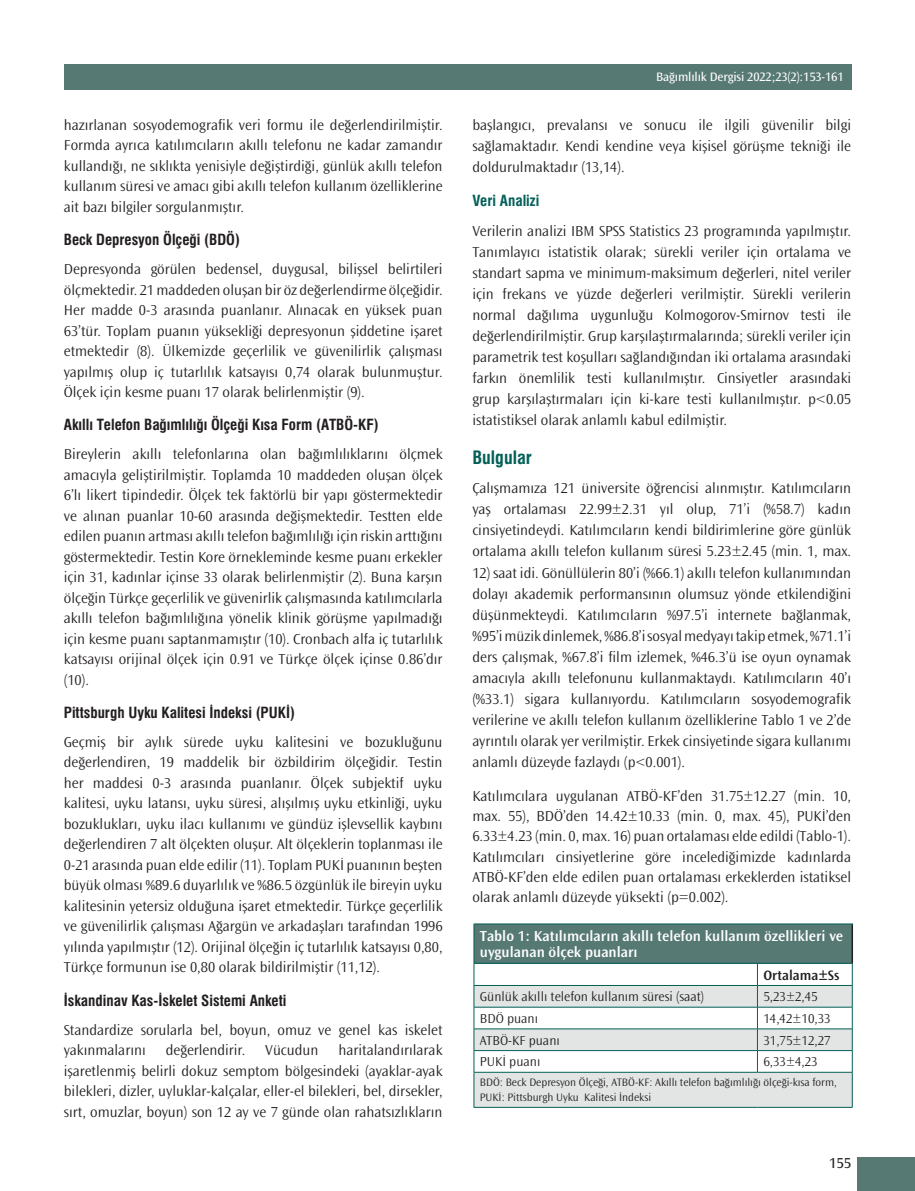
<style>
.page{position:relative;width:915px;height:1191px;background:#fff}
.page>*{position:absolute;margin:0;border:0;box-sizing:border-box;transform-origin:0 0}
.ARA_BASLIK{font:18px "Swiss Condensed Bold Tr";color:#046058}
.YAZI{font:300 15px/20.5px "Ocean Sans Std";color:#231f20;text-align:justify}
._3__ALT_BASLIK{font:15px "Swiss Condensed Bold Tr";color:#231f20}
.TABLO-BASI{font:600 15px/16.5px "Ocean Sans Std";color:#fff}
.BOLD{font:15px "Swiss Condensed Bold Tr";color:#046058}
.t1{font:15px "Ocean Sans Std";color:#231f20}
.TABLO-ARA{font:600 14.25px "Ocean Sans Std";color:#231f20}
.TABLO-YAZI{font:300 13.5px "Ocean Sans Std";color:#231f20}
.t2{font:12.75px "Ocean Sans Std";letter-spacing:-.01em;color:#fff}
.TABLO-ALTI{font:300 11.25px/15px "Ocean Sans Std";color:#231f20}
</style>
<div class="page">
<div style="left:857px;top:1157px;width:57px;height:34px;background:#577974"></div>
<div style="left:64px;top:64px;width:786px;height:25px;background:#577974"></div>
<div style="left:474px;top:924px;width:378px;height:39px;background:#577974"></div>
<svg style="left:474px;top:986px;width:377px;height:121px;fill:#e2e5e4"></svg>
<hr style="left:851px;top:924px;width:1px;height:39px;background:#231f20">
<hr style="left:851px;top:1072px;width:1px;height:35px;background:#046058">
<hr style="left:473px;top:923px;width:284px;height:1px;background:#046058">
<hr style="left:473px;top:924px;width:1px;height:39px;background:#046058">
<hr style="left:757px;top:923px;width:95px;height:1px;background:#046058">
<hr style="left:473px;top:963px;width:284px;height:1px;background:#046058">
<hr style="left:757px;top:963px;width:95px;height:1px;background:#046058">
<hr style="left:473px;top:985px;width:284px;height:1px;background:#046058">
<hr style="left:757px;top:985px;width:95px;height:1px;background:#046058">
<hr style="left:473px;top:1007px;width:284px;height:1px;background:#046058">
<hr style="left:757px;top:1007px;width:95px;height:1px;background:#046058">
<hr style="left:473px;top:1028px;width:284px;height:1px;background:#046058">
<svg style="left:473px;top:963px;width:1px;height:109px"></svg>
<hr style="left:757px;top:1028px;width:95px;height:1px;background:#046058">
<svg style="left:851px;top:963px;width:1px;height:109px"></svg>
<hr style="left:473px;top:1050px;width:284px;height:1px;background:#046058">
<hr style="left:757px;top:1050px;width:95px;height:1px;background:#046058">
<hr style="left:473px;top:1072px;width:284px;height:1px;background:#046058">
<hr style="left:473px;top:1072px;width:1px;height:35px;background:#046058">
<hr style="left:757px;top:1072px;width:95px;height:1px;background:#046058">
<hr style="left:473px;top:1107px;width:284px;height:1px;background:#046058">
<hr style="left:757px;top:1107px;width:95px;height:1px;background:#046058">
<svg style="left:757px;top:963px;width:1px;height:109px"></svg>
<p class="YAZI" style="left:64px;top:115px;width:380px">hazırlanan sosyodemografik veri formu ile değerlendirilmiştir.<br>Formda ayrıca katılımcıların akıllı telefonu ne kadar zamandır kullandığı, ne sıklıkta yenisiyle değiştirdiği, günlük akıllı telefon kullanım süresi ve amacı gibi akıllı telefon kullanım özelliklerine ait bazı bilgiler sorgulanmıştır.</p>
<p class="_3__ALT_BASLIK" style="left:64px;top:231px;width:177px">Beck Depresyon Ölçeği (BDÖ)</p>
<p class="YAZI" style="left:64px;top:259px;width:380px">Depresyonda görülen bedensel, duygusal, bilişsel belirtileri ölçmektedir. 21 maddeden oluşan bir öz değerlendirme ölçeğidir.<br>Her madde 0-3 arasında puanlanır. Alınacak en yüksek puan 63’tür. Toplam puanın yüksekliği depresyonun şiddetine işaret etmektedir (8). Ülkemizde geçerlilik ve güvenilirlik çalışması yapılmış olup iç tutarlılık katsayısı 0,74 olarak bulunmuştur.<br>Ölçek için kesme puanı 17 olarak belirlenmiştir (9).</p>
<p class="_3__ALT_BASLIK" style="left:64px;top:416px;width:316px">Akıllı Telefon Bağımlılığı Ölçeği Kısa Form (ATBÖ-KF)</p>
<p class="YAZI" style="left:64px;top:444px;width:380px">Bireylerin akıllı telefonlarına olan bağımlılıklarını ölçmek amacıyla geliştirilmiştir. Toplamda 10 maddeden oluşan ölçek 6’lı likert tipindedir. Ölçek tek faktörlü bir yapı göstermektedir ve alınan puanlar 10-60 arasında değişmektedir. Testten elde edilen puanın artması akıllı telefon bağımlılığı için riskin arttığını göstermektedir. Testin Kore örnekleminde kesme puanı erkekler için 31, kadınlar içinse 33 olarak belirlenmiştir (2). Buna karşın ölçeğin Türkçe geçerlilik ve güvenirlik çalışmasında katılımcılarla akıllı telefon bağımlılığına yönelik klinik görüşme yapılmadığı için kesme puanı saptanmamıştır (10). Cronbach alfa iç tutarlılık katsayısı orijinal ölçek için 0.91 ve Türkçe ölçek içinse 0.86’dır (10).</p>
<p class="_3__ALT_BASLIK" style="left:64px;top:703px;width:232px">Pittsburgh Uyku Kalitesi İndeksi (PUKİ)</p>
<p class="YAZI" style="left:64px;top:732px;width:380px">Geçmiş bir aylık sürede uyku kalitesini ve bozukluğunu değerlendiren, 19 maddelik bir özbildirim ölçeğidir. Testin her maddesi 0-3 arasında puanlanır. Ölçek subjektif uyku kalitesi, uyku latansı, uyku süresi, alışılmış uyku etkinliği, uyku bozuklukları, uyku ilacı kullanımı ve gündüz işlevsellik kaybını değerlendiren 7 alt ölçekten oluşur. Alt ölçeklerin toplanması ile 0-21 arasında puan elde edilir (11). Toplam PUKİ puanının beşten büyük olması %89.6 duyarlılık ve %86.5 özgünlük ile bireyin uyku kalitesinin yetersiz olduğuna işaret etmektedir. Türkçe geçerlilik ve güvenilirlik çalışması Ağargün ve arkadaşları tarafından 1996 yılında yapılmıştır (12). Orijinal ölçeğin iç tutarlılık katsayısı 0,80, Türkçe formunun ise 0,80 olarak bildirilmiştir (11,12).</p>
<p class="_3__ALT_BASLIK" style="left:64px;top:991px;width:224px">İskandinav Kas-İskelet Sistemi Anketi</p>
<p class="YAZI" style="left:64px;top:1019px;width:380px">Standardize sorularla bel, boyun, omuz ve genel kas iskelet yakınmalarını</p>
<p class="YAZI" style="left:64px;top:1040px;width:380px;text-indent:274px">haritalandırılarak işaretlenmiş belirli dokuz semptom bölgesindeki (ayaklar-ayak bilekleri, dizler, uyluklar-kalçalar, eller-el bilekleri, bel, dirsekler, sırt, omuzlar, boyun) son 12 ay ve 7 günde olan rahatsızlıkların</p>
<p class="YAZI" style="left:166px;top:1040px;width:81px">değerlendirir.</p>
<p class="YAZI" style="left:265px;top:1040px;width:55px">Vücudun</p>
<p class="t2" style="left:656px;top:70px;width:189px">Bağımlılık Dergisi 2022;23(2):153-161</p>
<p class="YAZI" style="left:472px;top:115px;width:380px;line-height:21.1px">başlangıcı, prevalansı ve sonucu ile ilgili güvenilir bilgi sağlamaktadır. Kendi kendine veya kişisel görüşme tekniği ile doldurulmaktadır (13,14).</p>
<p class="BOLD" style="left:472px;top:192px;width:68px">Veri Analizi</p>
<p class="YAZI" style="left:472px;top:220px;width:380px;line-height:21.1px">Verilerin analizi IBM SPSS Statistics 23 programında yapılmıştır.<br>Tanımlayıcı istatistik olarak; sürekli veriler için ortalama ve standart sapma ve minimum-maksimum değerleri, nitel veriler için frekans ve yüzde değerleri verilmiştir. Sürekli verilerin normal dağılıma uygunluğu Kolmogorov-Smirnov testi ile değerlendirilmiştir. Grup karşılaştırmalarında; sürekli veriler için parametrik test koşulları sağlandığından iki ortalama arasındaki farkın önemlilik testi kullanılmıştır. Cinsiyetler arasındaki grup karşılaştırmaları için ki-kare testi kullanılmıştır. p&lt;0.05 istatistiksel olarak anlamlı kabul edilmiştir.</p>
<p class="ARA_BASLIK" style="left:472px;top:446px;width:61px">Bulgular</p>
<p class="YAZI" style="left:472px;top:478px;width:380px;line-height:21.1px">Çalışmamıza 121 üniversite öğrencisi alınmıştır. Katılımcıların yaş ortalaması 22.99±2.31 yıl olup, 71’i (%58.7) kadın cinsiyetindeydi. Katılımcıların kendi bildirimlerine göre günlük ortalama akıllı telefon kullanım süresi 5.23±2.45 (min. 1, max.</p>
<p class="YAZI" style="left:472px;top:562px;width:380px;line-height:21.1px">12) saat idi. Gönüllülerin 80’i (%66.1) akıllı telefon kullanımından dolayı akademik performansının olumsuz yönde etkilendiğini düşünmekteydi. Katılımcıların %97.5’i internete bağlanmak, %95’i müzik dinlemek, %86.8’i sosyal medyayı takip etmek, %71.1’i ders çalışmak, %67.8’i film izlemek, %46.3’ü ise oyun oynamak amacıyla akıllı telefonunu kullanmaktaydı. Katılımcıların 40’ı (%33.1) sigara kullanıyordu. Katılımcıların sosyodemografik verilerine ve akıllı telefon kullanım özelliklerine Tablo 1 ve 2’de ayrıntılı olarak yer verilmiştir. Erkek cinsiyetinde sigara kullanımı anlamlı düzeyde fazlaydı (p&lt;0.001).</p>
<p class="YAZI" style="left:472px;top:785px;width:380px">Katılımcılara uygulanan ATBÖ-KF’den 31.75±12.27 (min. 10, max. 55), BDÖ’den 14.42±10.33 (min. 0, max. 45), PUKİ’den 6.33±4.23 (min. 0, max. 16) puan ortalaması elde edildi (Tablo-1).<br>Katılımcıları cinsiyetlerine göre incelediğimizde kadınlarda ATBÖ-KF’den elde edilen puan ortalaması erkeklerden istatiksel olarak anlamlı düzeyde yüksekti (p=0.002).</p>
<p class="TABLO-BASI" style="left:479px;top:927px;width:364px">Tablo 1: Katılımcıların akıllı telefon kullanım özellikleri ve uygulanan ölçek puanları</p>
<p class="TABLO-ARA" style="left:763px;top:967px;width:77px">Ortalama±Ss</p>
<p class="TABLO-YAZI" style="left:479px;top:989px;width:225px">Günlük akıllı telefon kullanım süresi (saat)</p>
<p class="TABLO-YAZI" style="left:763px;top:989px;width:56px">5,23±2,45</p>
<p class="TABLO-YAZI" style="left:479px;top:1011px;width:60px">BDÖ puanı</p>
<p class="TABLO-YAZI" style="left:763px;top:1011px;width:69px">14,42±10,33</p>
<p class="TABLO-YAZI" style="left:479px;top:1032px;width:81px">ATBÖ-KF puanı</p>
<p class="TABLO-YAZI" style="left:763px;top:1032px;width:69px">31,75±12,27</p>
<p class="TABLO-YAZI" style="left:479px;top:1054px;width:62px">PUKİ puanı</p>
<p class="TABLO-YAZI" style="left:763px;top:1054px;width:56px">6,33±4,23</p>
<p class="TABLO-ALTI" style="left:479px;top:1075px;width:358px">BDÖ: Beck Depresyon Ölçeği, ATBÖ-KF: Akıllı telefon bağımlılığı ölçeği-kısa form,<br>PUKİ: Pittsburgh Uyku Kalitesi İndeksi</p>
<p class="t1" style="left:828px;top:1154px;width:24px">155</p>
</div>
